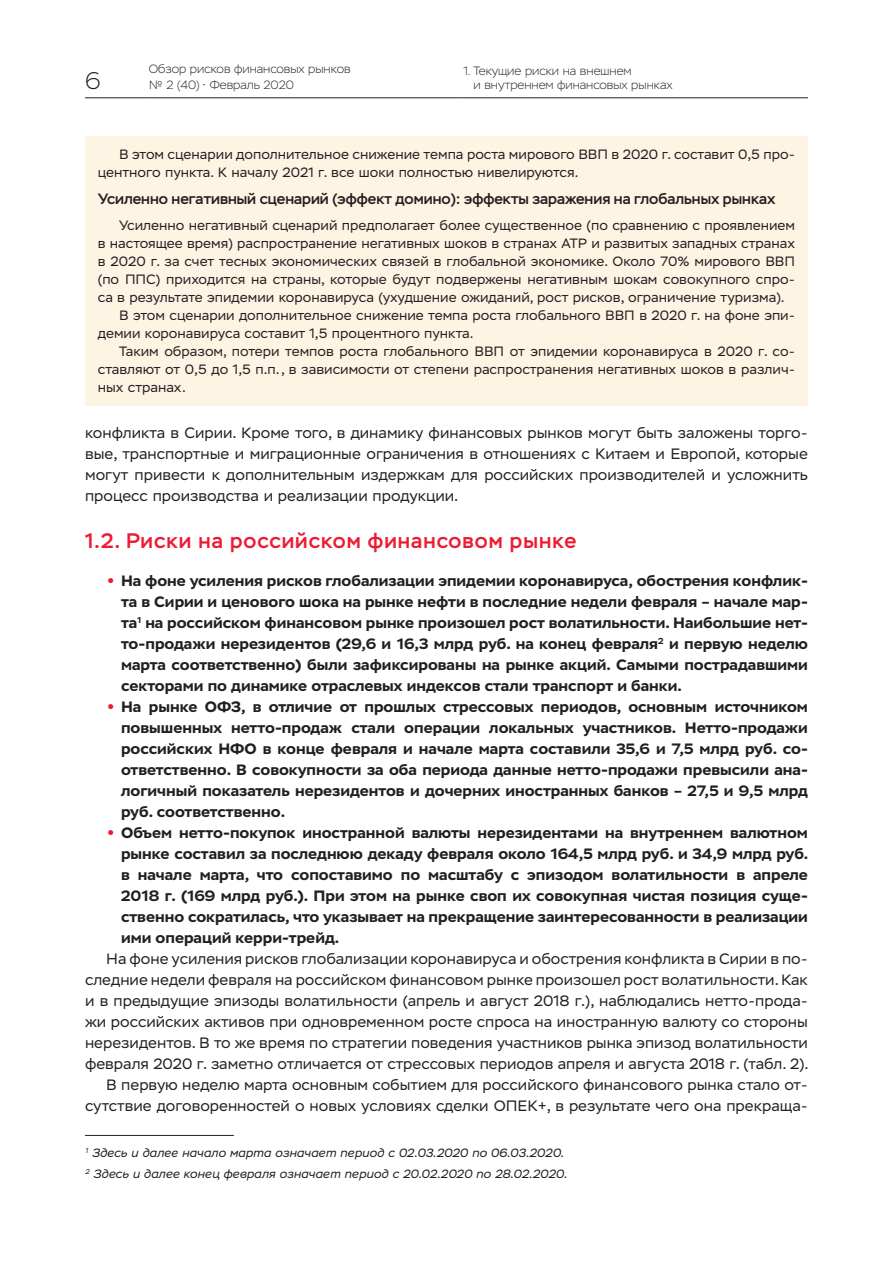
<style>
.page{position:relative;width:893px;height:1263px;background:#fff}
.page>*{position:absolute;margin:0;border:0;box-sizing:border-box;transform-origin:0 0}
.t1{font:200 24px "Stem";color:#231f20}
.Раздел{font:500 21px "Stem";letter-spacing:.05em;color:#ed1a33}
.t2{font:700 15px/21px "Stem Text";color:#231f20;text-align:justify}
.Текст{font:15px/21px "Stem Text";color:#231f20;text-align:justify}
.Раздел_бокс{font:500 15px "Stem";color:#231f20}
.Текст_бокс{font:13.5px/18px "Stem Text";color:#231f20}
.Сноска{font:italic 12px "Stem Text";color:#231f20}
.t3{font:200 12px/16.5px "Stem";color:#231f20}
.s1{font-family:"Helios";color:#ed1a33}
</style>
<div class="page">
<hr style="left:85px;top:98px;width:64px;height:1px;background:#231f20">
<hr style="left:149px;top:98px;width:310px;height:1px;background:#231f20">
<hr style="left:459px;top:98px;width:349px;height:1px;background:#231f20">
<hr style="left:85px;top:1135px;width:149px;height:1px;background:#231f20">
<div style="left:85px;top:136px;width:723px;height:269px;background:#fef4e4"></div>
<h1 class="t1" style="left:85px;top:67px;width:17px">6</h1>
<p class="t3" style="left:149px;top:61px;width:203px">Обзор рисков финансовых рынков № 2 (40) • Февраль 2020</p>
<p class="t3" style="left:474px;top:64px;width:201px;line-height:14.4px;text-indent:-10px">1. Текущие риски на внешнем<br>и внутреннем финансовых рынках</p>
<p class="Текст_бокс" style="left:98px;top:146px;width:699px;text-indent:21px">В этом сценарии дополнительное снижение темпа роста мирового ВВП в 2020 г. составит 0,5 про&shy;центного пункта. К началу 2021 г. все шоки полностью нивелируются.</p>
<p class="Раздел_бокс" style="left:98px;top:189px;width:679px">Усиленно негативный сценарий (эффект домино): эффекты заражения на глобальных рынках</p>
<p class="Текст_бокс" style="left:98px;top:217px;width:699px;text-align:justify;text-indent:21px">Усиленно негативный сценарий предполагает более существенное (по сравнению с проявлением в настоящее время) распространение негативных шоков в странах АТР и развитых западных странах в 2020 г. за счет тесных экономических связей в глобальной экономике. Около 70% мирового ВВП (по ППС) приходится на страны, которые будут подвержены негативным шокам совокупного спро&shy;са в результате эпидемии коронавируса (ухудшение ожиданий, рост рисков, ограничение туризма).</p>
<p class="Текст_бокс" style="left:98px;top:307px;width:699px;text-indent:21px">В этом сценарии дополнительное снижение темпа роста глобального ВВП в 2020 г. на фоне эпи&shy;демии коронавируса составит 1,5 процентного пункта.</p>
<p class="Текст_бокс" style="left:98px;top:343px;width:699px;text-align:justify;text-indent:21px">Таким образом, потери темпов роста глобального ВВП от эпидемии коронавируса в 2020 г. со&shy;ставляют от 0,5 до 1,5 п.п., в зависимости от степени распространения негативных шоков в различ&shy;ных странах.</p>
<p class="Текст" style="left:85px;top:422px;width:724px">конфликта в Сирии. Кроме того, в динамику финансовых рынков могут быть заложены торго&shy;вые, транспортные и миграционные ограничения в отношениях с Китаем и Европой, которые могут привести к дополнительным издержкам для российских производителей и усложнить процесс производства и реализации продукции.</p>
<p class="Раздел" style="left:85px;top:527px;width:493px">1.2. Риски на российском финансовом рынке</p>
<p class="t2" style="left:121px;top:570px;width:688px;text-indent:-13px"><span class="s1">•</span> На фоне усиления рисков глобализации эпидемии коронавируса, обострения конфлик&shy;та в Сирии и ценового шока на рынке нефти в последние недели февраля – начале мар&shy;та<sup>1</sup> на российском финансовом рынке произошел рост волатильности. Наибольшие нет&shy;то-продажи нерезидентов (29,6 и 16,3 млрд руб. на конец февраля<sup>2</sup> и первую неделю марта соответственно) были зафиксированы на рынке акций. Самыми пострадавшими секторами по динамике отраслевых индексов стали транспорт и банки.</p>
<p class="t2" style="left:121px;top:696px;width:688px;text-indent:-13px"><span class="s1">•</span> На рынке ОФЗ, в отличие от прошлых стрессовых периодов, основным источником повышенных нетто-продаж стали операции локальных участников. Нетто-продажи российских НФО в конце февраля и начале марта составили 35,6 и 7,5 млрд руб. со&shy;ответственно. В совокупности за оба периода данные нетто-продажи превысили ана&shy;логичный показатель нерезидентов и дочерних иностранных банков – 27,5 и 9,5 млрд руб. соответственно.</p>
<p class="t2" style="left:121px;top:822px;width:689px;text-indent:-13px"><span class="s1">•</span> Объем нетто-покупок иностранной валюты нерезидентами на внутреннем валютном рынке составил за последнюю декаду февраля около 164,5 млрд руб. и 34,9 млрд руб. в начале марта, что сопоставимо по масштабу с эпизодом волатильности в апреле 2018 г. (169 млрд руб.). При этом на рынке своп их совокупная чистая позиция суще&shy;ственно сократилась, что указывает на прекращение заинтересованности в реализации ими операций керри-трейд.</p>
<p class="Текст" style="left:85px;top:948px;width:725px;text-indent:21px">На фоне усиления рисков глобализации коронавируса и обострения конфликта в Сирии в по&shy;следние недели февраля на российском финансовом рынке произошел рост волатильности. Как и в предыдущие эпизоды волатильности (апрель и август 2018 г.), наблюдались нетто-прода&shy;жи российских активов при одновременном росте спроса на иностранную валюту со стороны нерезидентов. В то же время по стратегии поведения участников рынка эпизод волатильности февраля 2020 г. заметно отличается от стрессовых периодов апреля и августа 2018 г. (табл. 2).</p>
<p class="Текст" style="left:85px;top:1074px;width:724px;text-align:right">В первую неделю марта основным событием для российского финансового рынка стало от&shy;сутствие договоренностей о новых условиях сделки ОПЕК+, в результате чего она прекраща-</p>
<p class="Сноска" style="left:85px;top:1145px;width:480px"><sup>1</sup> Здесь и далее начало марта означает период с 02.03.2020 по 06.03.2020.</p>
<p class="Сноска" style="left:85px;top:1167px;width:484px"><sup>2</sup> Здесь и далее конец февраля означает период с 20.02.2020 по 28.02.2020.</p>
</div>
